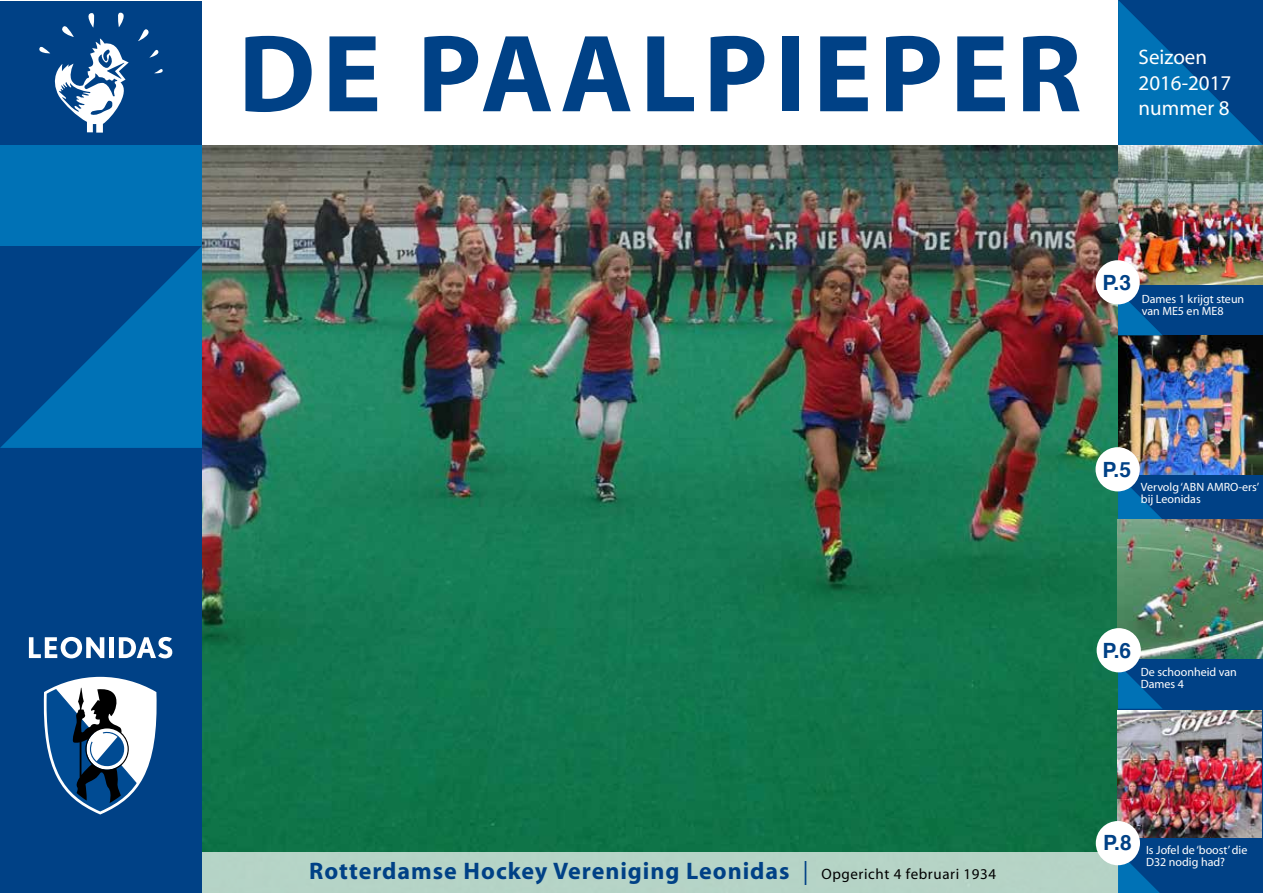
<style>
.page{position:relative;width:1263px;height:893px;background:#fff}
.page>*{position:absolute;margin:0;border:0;box-sizing:border-box;transform-origin:0 0}
.t1{font:700 111px "Myriad";letter-spacing:.06em;color:#004186}
.t2{font:700 24px "Myriad";letter-spacing:.04em;color:#004186}
.t3{font:21px/25.2px "Myriad";color:#fff}
.t4{font:700 21px "Helvetica";color:#004186}
.t5{font:12px/12px "Myriad";color:#fff}
.s1{font-weight:400}
.s2{font-weight:400;font-size:15px;color:#000}
</style>
<div class="page">
<img style="left:202px;top:145px;width:916px;height:708px">
<div style="left:1118px;top:1px;width:145px;height:892px;background:#004186"></div>
<div style="left:202px;top:853px;width:916px;height:40px;background:#b5d4c6"></div>
<div style="left:0;top:1px;width:202px;height:892px;background:#004186"></div>
<img style="left:1118px;top:335px;width:144px;height:140px">
<svg style="left:29px;top:637px;width:143px;height:177px"></svg>
<div style="left:0;top:145px;width:202px;height:101px;background:#0072b6"></div>
<svg style="left:0;top:246px;width:202px;height:202px"></svg>
<svg style="left:1118px;top:0;width:145px;height:145px"></svg>
<svg style="left:39px;top:12px;width:124px;height:121px"></svg>
<svg style="left:1118px;top:851px;width:42px;height:42px"></svg>
<svg style="left:1118px;top:664px;width:45px;height:45px"></svg>
<svg style="left:1118px;top:477px;width:44px;height:42px"></svg>
<svg style="left:1118px;top:292px;width:44px;height:43px"></svg>
<img style="left:1118px;top:519px;width:145px;height:140px">
<img style="left:1118px;top:145px;width:145px;height:140px">
<img style="left:1118px;top:710px;width:144px;height:127px">
<div style="left:1095px;top:447px;width:45px;height:44px;background:#fff;border-radius:50%"></div>
<div style="left:1095px;top:260px;width:45px;height:44px;background:#fff;border-radius:50%"></div>
<div style="left:1096px;top:628px;width:45px;height:44px;background:#fff;border-radius:50%"></div>
<div style="left:1096px;top:821px;width:44px;height:44px;background:#fff;border-radius:50%"></div>
<h1 class="t1" style="left:238px;top:17px;width:845px">DE PAALPIEPER</h1>
<h3 class="t3" style="left:1138px;top:46px;width:94px">Seizoen<br>2016-2017 nummer 8</h3>
<h2 class="t2" style="left:309px;top:859px;width:688px">Rotterdamse Hockey Vereniging Leonidas <span class="s1">|</span> <span class="s2">Opgericht 4 februari 1934</span></h2>
<h3 class="t4" style="left:1102px;top:266px;width:30px">P.3</h3>
<p class="t5" style="left:1142px;top:294px;width:104px">Dames 1 krijgt steun van ME5 en ME8</p>
<h3 class="t4" style="left:1102px;top:453px;width:30px">P.5</h3>
<p class="t5" style="left:1141px;top:481px;width:120px">Vervolg ‘ABN AMRO-ers’ bij Leonidas</p>
<h3 class="t4" style="left:1102px;top:633px;width:30px">P.6</h3>
<p class="t5" style="left:1141px;top:666px;width:98px">De schoonheid van<br>Dames 4</p>
<h3 class="t4" style="left:1103px;top:826px;width:30px">P.8</h3>
<p class="t5" style="left:1146px;top:844px;width:103px">Is Jofel de ‘boost’ die<br>D32 nodig had?</p>
</div>
